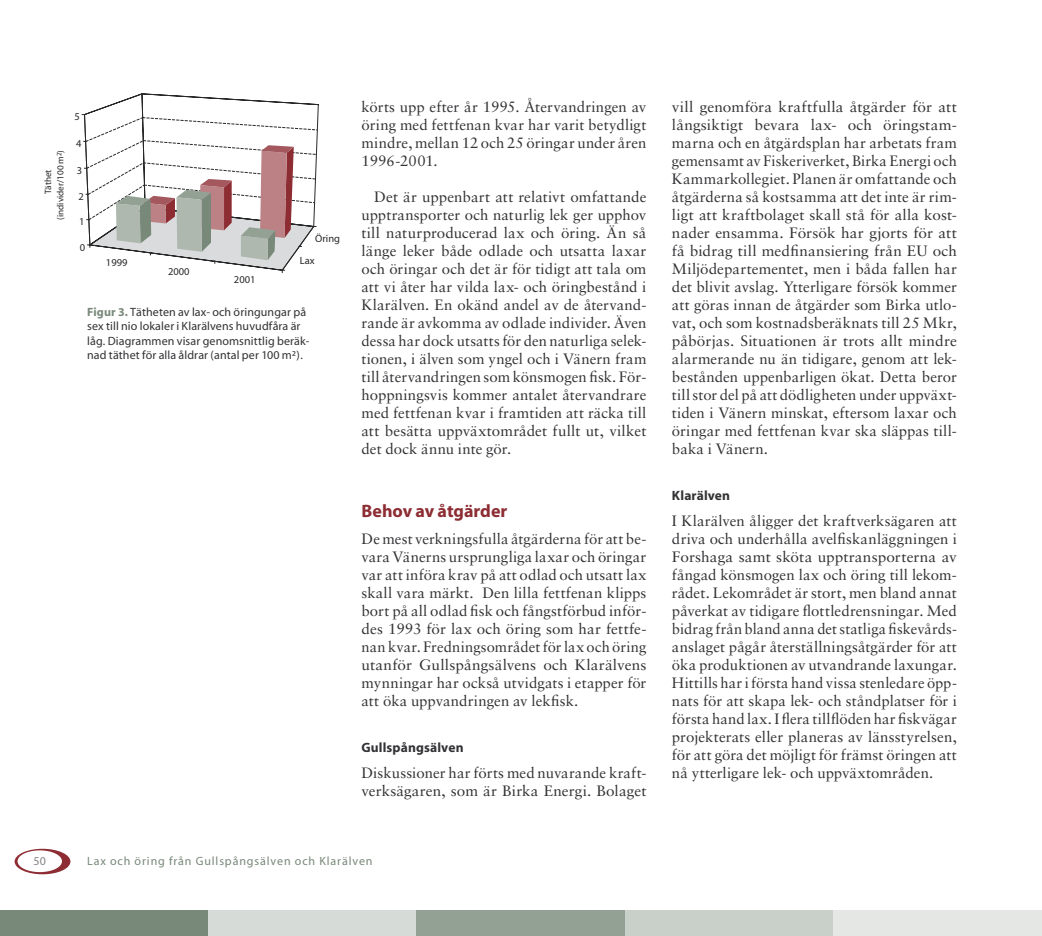
<style>
.page{position:relative;width:1042px;height:936px;background:#fff}
.page>*{position:absolute;margin:0;border:0;box-sizing:border-box;transform-origin:0 0}
.t1{font:700 18px "Myriad";color:#8d2d33}
.t2{font:15px/18px "Sabon";letter-spacing:.005em;color:#323235;text-align:justify}
.t3{font:700 13.5px "Myriad";letter-spacing:.01em;color:#323235}
.t4{font:12px/14.4px "Myriad";letter-spacing:.01em;color:#323235}
.t5{font:12px "Myriad";letter-spacing:.075em;color:#788879}
.t6{font:12px "Myriad";color:#858488}
.t7{font:10.5px "Myriad";color:#282828}
.t8{font:9.15px/12.3px "Myriad";color:#282828}
.s1{font-weight:700;color:#788879}
</style>
<div class="page">
<div style="left:0;top:910px;width:208px;height:25px;background:#788879"></div>
<div style="left:208px;top:910px;width:209px;height:25px;background:#d7dbd7"></div>
<div style="left:417px;top:910px;width:208px;height:25px;background:#93a094"></div>
<div style="left:625px;top:910px;width:208px;height:25px;background:#c9cfc9"></div>
<div style="left:833px;top:910px;width:209px;height:25px;background:#e4e7e4"></div>
<svg style="left:15px;top:848px;width:55px;height:26px"></svg>
<div style="left:18px;top:850px;width:44px;height:22px;background:#fff;border-radius:50%"></div>
<svg style="left:84px;top:94px;width:235px;height:179px"></svg>
<svg style="left:82px;top:114px;width:235px;height:157px"></svg>
<p class="t8" style="left:42px;top:219px;width:71px;text-indent:25px;rotate:-90deg">Täthet (individer/100 m<sup>2</sup>)</p>
<p class="t7" style="left:75px;top:112px;width:7px">5</p>
<p class="t7" style="left:76px;top:138px;width:7px">4</p>
<p class="t7" style="left:77px;top:165px;width:7px">3</p>
<p class="t7" style="left:78px;top:191px;width:7px">2</p>
<p class="t7" style="left:79px;top:217px;width:7px">1</p>
<p class="t7" style="left:80px;top:242px;width:7px">0</p>
<p class="t7" style="left:106px;top:257px;width:23px">1999</p>
<p class="t7" style="left:168px;top:266px;width:23px">2000</p>
<p class="t7" style="left:234px;top:274px;width:23px">2001</p>
<p class="t7" style="left:315px;top:233px;width:26px">Öring</p>
<p class="t7" style="left:300px;top:255px;width:16px">Lax</p>
<p class="t4" style="left:87px;top:305px;width:224px"><span class="s1">Figur 3.</span> Tätheten av lax- och öringungar på sex till nio lokaler i Klarälvens huvudfåra är låg. Diagrammen visar genomsnittlig beräk&shy;nad täthet för alla åldrar (antal per 100 m²).</p>
<p class="t2" style="left:361px;top:97px;width:286px">körts upp efter år 1995. Återvandringen av öring med fettfenan kvar har varit betydligt mindre, mellan 12 och 25 öringar under åren 1996-2001.</p>
<p class="t2" style="left:361px;top:187px;width:286px;text-indent:13px">Det är uppenbart att relativt omfattande upptransporter och naturlig lek ger upphov till naturproducerad lax och öring. Än så länge leker både odlade och utsatta laxar och öringar och det är för tidigt att tala om att vi åter har vilda lax- och öringbestånd i Klarälven. En okänd andel av de återvand&shy;rande är avkomma av odlade individer. Även dessa har dock utsatts för den naturliga selek&shy;tionen, i älven som yngel och i Vänern fram till återvandringen som könsmogen fisk. För&shy;hoppningsvis kommer antalet återvandrare med fettfenan kvar i framtiden att räcka till att besätta uppväxtområdet fullt ut, vilket det dock ännu inte gör.</p>
<p class="t1" style="left:361px;top:502px;width:147px">Behov av åtgärder</p>
<p class="t2" style="left:361px;top:529px;width:286px">De mest verkningsfulla åtgärderna för att be&shy;vara Vänerns ursprungliga laxar och öringar var att införa krav på att odlad och utsatt lax skall vara märkt. Den lilla fettfenan klipps bort på all odlad fisk och fångstförbud inför&shy;des 1993 för lax och öring som har fettfe&shy;nan kvar. Fredningsområdet för lax och öring utanför Gullspångsälvens och Klarälvens mynningar har också utvidgats i etapper för att öka uppvandringen av lekfisk.</p>
<p class="t3" style="left:361px;top:741px;width:104px">Gullspångsälven</p>
<p class="t2" style="left:361px;top:763px;width:286px">Diskussioner har förts med nuvarande kraft&shy;verksägaren, som är Birka Energi. Bolaget</p>
<p class="t6" style="left:34px;top:854px;width:14px">50</p>
<p class="t5" style="left:87px;top:854px;width:287px">Lax och öring från Gullspångsälven och Klarälven</p>
<p class="t2" style="left:672px;top:97px;width:286px">vill genomföra kraftfulla åtgärder för att långsiktigt bevara lax- och öringstam&shy;marna och en åtgärdsplan har arbetats fram gemensamt av Fiskeriverket, Birka Energi och Kammarkollegiet. Planen är omfattande och åtgärderna så kostsamma att det inte är rim&shy;ligt att kraftbolaget skall stå för alla kost&shy;nader ensamma. Försök har gjorts för att få bidrag till medfinansiering från EU och Miljödepartementet, men i båda fallen har det blivit avslag. Ytterligare försök kommer att göras innan de åtgärder som Birka utlo&shy;vat, och som kostnadsberäknats till 25 Mkr, påbörjas. Situationen är trots allt mindre alarmerande nu än tidigare, genom att lek&shy;bestånden uppenbarligen ökat. Detta beror till stor del på att dödligheten under uppväxt&shy;tiden i Vänern minskat, eftersom laxar och öringar med fettfenan kvar ska släppas till&shy;baka i Vänern.</p>
<p class="t3" style="left:672px;top:489px;width:60px">Klarälven</p>
<p class="t2" style="left:672px;top:511px;width:286px">I Klarälven åligger det kraftverksägaren att driva och underhålla avelfiskanläggningen i Forshaga samt sköta upptransporterna av fångad könsmogen lax och öring till lekom&shy;rådet. Lekområdet är stort, men bland annat påverkat av tidigare flottledrensningar. Med bidrag från bland anna det statliga fiskevårds&shy;anslaget pågår återställningsåtgärder för att öka produktionen av utvandrande laxungar.<br>Hittills har i första hand vissa stenledare öpp&shy;nats för att skapa lek- och ståndplatser för i första hand lax. I flera tillflöden har fiskvägar projekterats eller planeras av länsstyrelsen, för att göra det möjligt för främst öringen att nå ytterligare lek- och uppväxtområden.</p>
</div>
